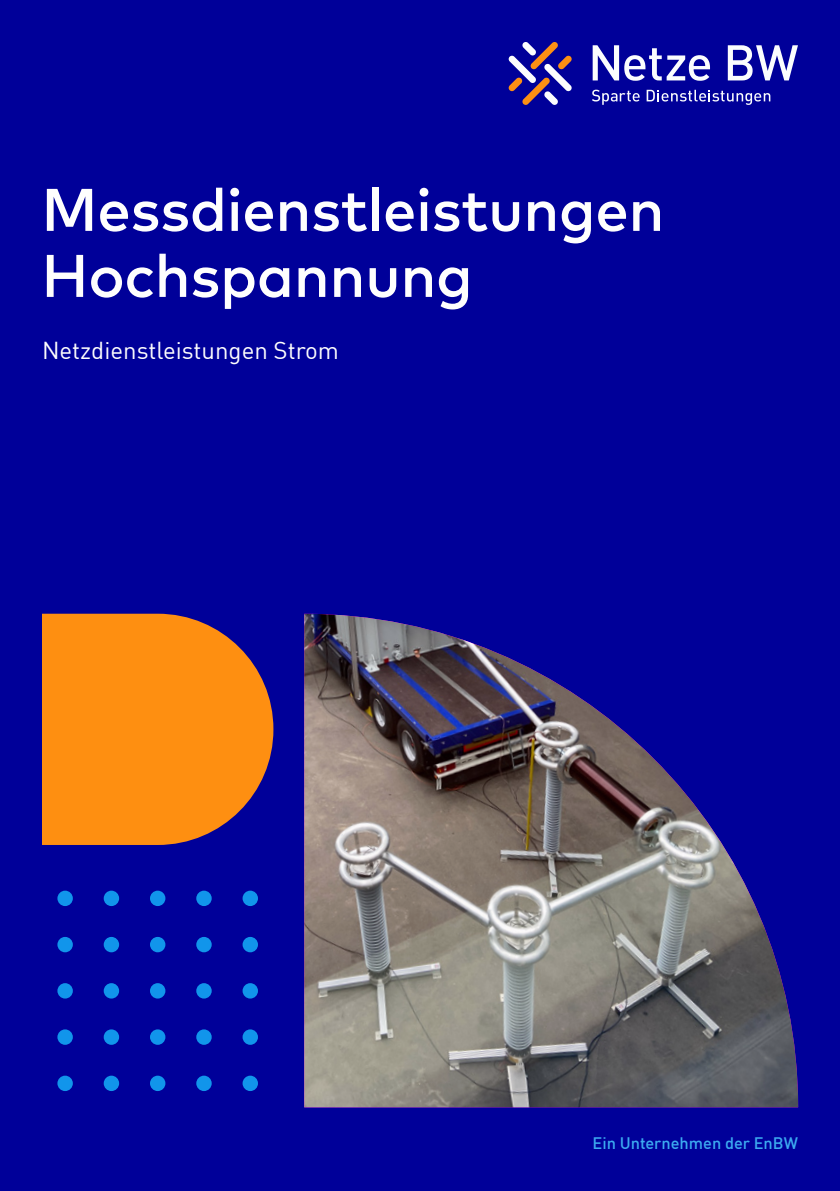
<style>
.page{position:relative;width:840px;height:1191px;background:#fff}
.page>*{position:absolute;margin:0;border:0;box-sizing:border-box;transform-origin:0 0}
.t1{font:500 60px/66px "Mark OT";letter-spacing:-.01em;color:#fefefe}
.t2{font:24px "En BWDIN Pro";color:#fefefe}
.t3{font:500 16.4px "En BWDIN Pro";color:#3caaf0}
</style>
<div class="page">
<div style="left:0;top:0;width:839px;height:1191px;background:#009"></div>
<div style="left:57px;top:890px;width:16px;height:16px;background:#1195eb;border-radius:50%"></div>
<div style="left:104px;top:890px;width:15px;height:16px;background:#1195eb;border-radius:50%"></div>
<div style="left:150px;top:890px;width:15px;height:16px;background:#1195eb;border-radius:50%"></div>
<div style="left:196px;top:890px;width:15px;height:16px;background:#1195eb;border-radius:50%"></div>
<div style="left:242px;top:890px;width:16px;height:16px;background:#1195eb;border-radius:50%"></div>
<div style="left:57px;top:937px;width:16px;height:15px;background:#1195eb;border-radius:50%"></div>
<div style="left:104px;top:937px;width:15px;height:15px;background:#1195eb;border-radius:50%"></div>
<div style="left:150px;top:937px;width:15px;height:15px;background:#1195eb;border-radius:50%"></div>
<div style="left:196px;top:937px;width:15px;height:15px;background:#1195eb;border-radius:50%"></div>
<div style="left:242px;top:937px;width:16px;height:15px;background:#1195eb;border-radius:50%"></div>
<div style="left:57px;top:983px;width:16px;height:15px;background:#1195eb;border-radius:50%"></div>
<div style="left:104px;top:983px;width:15px;height:15px;background:#1195eb;border-radius:50%"></div>
<div style="left:150px;top:983px;width:15px;height:15px;background:#1195eb;border-radius:50%"></div>
<div style="left:196px;top:983px;width:15px;height:15px;background:#1195eb;border-radius:50%"></div>
<div style="left:242px;top:983px;width:16px;height:15px;background:#1195eb;border-radius:50%"></div>
<div style="left:57px;top:1029px;width:16px;height:15px;background:#1195eb;border-radius:50%"></div>
<div style="left:104px;top:1029px;width:15px;height:15px;background:#1195eb;border-radius:50%"></div>
<div style="left:150px;top:1029px;width:15px;height:15px;background:#1195eb;border-radius:50%"></div>
<div style="left:196px;top:1029px;width:15px;height:15px;background:#1195eb;border-radius:50%"></div>
<div style="left:242px;top:1029px;width:16px;height:15px;background:#1195eb;border-radius:50%"></div>
<div style="left:57px;top:1075px;width:16px;height:16px;background:#1195eb;border-radius:50%"></div>
<div style="left:104px;top:1075px;width:15px;height:16px;background:#1195eb;border-radius:50%"></div>
<div style="left:150px;top:1075px;width:15px;height:16px;background:#1195eb;border-radius:50%"></div>
<div style="left:196px;top:1075px;width:15px;height:16px;background:#1195eb;border-radius:50%"></div>
<div style="left:242px;top:1075px;width:16px;height:16px;background:#1195eb;border-radius:50%"></div>
<svg style="left:42px;top:613px;width:231px;height:232px;fill:#fe8f11"></svg>
<img style="left:304px;top:614px;width:493px;height:493px">
<svg style="left:592px;top:45px;width:26px;height:35px"></svg>
<svg style="left:727px;top:45px;width:70px;height:35px"></svg>
<svg style="left:624px;top:48px;width:85px;height:33px"></svg>
<svg style="left:592px;top:90px;width:47px;height:15px"></svg>
<svg style="left:646px;top:90px;width:124px;height:15px"></svg>
<svg style="left:508px;top:42px;width:63px;height:63px"></svg>
<p class="t1" style="left:41px;top:175px;width:624px">Messdienstleistungen<br>Hochspannung</p>
<p class="t2" style="left:42px;top:331px;width:298px">Netzdienstleistungen Strom</p>
<p class="t3" style="left:592px;top:1129px;width:207px">Ein Unternehmen der EnBW</p>
</div>
